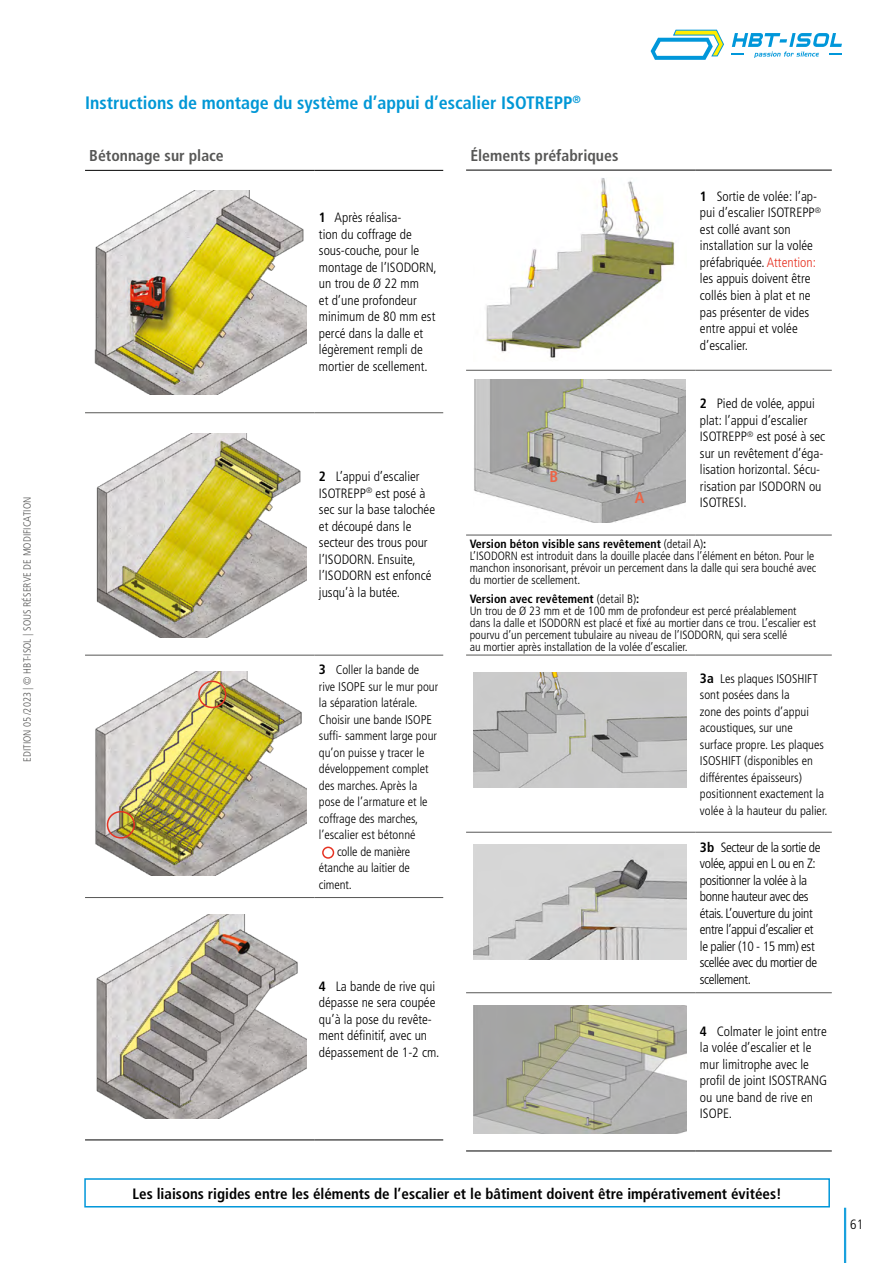
<style>
.page{position:relative;width:893px;height:1263px;background:#fff}
.page>*{position:absolute;margin:0;border:0;box-sizing:border-box;transform-origin:0 0}
.Untertitel_blau{font:700 condensed 18px "Frutiger LT Std";color:#0097d6}
.Untertitel_grau_klei{font:700 condensed 15.75px "Frutiger LT Std";color:#575756}
.Untertitel_grau_klei-2{font:700 condensed 15.75px "Frutiger LT Std";color:#ec6446}
.Körperschallbrücken{font:700 condensed 15px "Frutiger LT Std";color:#000}
.Bildlegende_links{font:300 condensed 13.5px/16.5px "Frutiger LT Std";color:#000}
.Bildlegende_links-2{font:300 condensed 13.5px/16.5px "Frutiger LT Std";letter-spacing:-.03em;color:#000}
.Bildlegende_links-3{font:300 condensed 12.6px/16.5px "Frutiger LT Std";color:#000}
.Bildlegende_links-4{font:300 condensed 12px/12px "Frutiger LT Std";color:#000}
.Bildlegende_links-5{font:700 condensed 12px "Frutiger LT Std";color:#000}
.t1{font:300 condensed 10.5px "Frutiger LT Std";letter-spacing:.005em;color:#575756}
.s1{font-weight:700}
.s2{color:#e63323}
.s3{font-weight:700;font-size:13.5px}
.s4{font-weight:300}
</style>
<div class="page">
<svg style="left:732px;top:33px;width:110px;height:25px"></svg>
<svg style="left:651px;top:30px;width:73px;height:30px"></svg>
<hr style="left:844px;top:1208px;width:2px;height:55px;background:#0097da">
<img style="left:473px;top:672px;width:213px;height:115px">
<img style="left:473px;top:844px;width:213px;height:116px">
<img style="left:486px;top:178px;width:189px;height:180px">
<img style="left:474px;top:379px;width:212px;height:143px">
<img style="left:96px;top:915px;width:210px;height:204px">
<img style="left:95px;top:672px;width:211px;height:204px">
<img style="left:96px;top:433px;width:210px;height:204px">
<img style="left:94px;top:190px;width:212px;height:204px">
<img style="left:474px;top:1006px;width:213px;height:127px">
<div style="left:198px;top:681px;width:28px;height:27px;border:2px solid #e63323;border-radius:50%"></div>
<div style="left:107px;top:811px;width:28px;height:27px;border:2px solid #e63323;border-radius:50%"></div>
<hr style="left:466px;top:370px;width:230px;height:1px;background:#575756">
<hr style="left:696px;top:370px;width:136px;height:1px;background:#575756">
<hr style="left:466px;top:535px;width:230px;height:1px;background:#575756">
<hr style="left:696px;top:535px;width:136px;height:1px;background:#575756">
<hr style="left:466px;top:655px;width:230px;height:1px;background:#575756">
<hr style="left:696px;top:655px;width:136px;height:1px;background:#575756">
<hr style="left:696px;top:832px;width:136px;height:1px;background:#575756">
<hr style="left:466px;top:992px;width:230px;height:1px;background:#575756">
<hr style="left:696px;top:992px;width:136px;height:1px;background:#575756">
<hr style="left:466px;top:832px;width:230px;height:1px;background:#575756">
<hr style="left:466px;top:1151px;width:230px;height:1px;background:#000">
<hr style="left:696px;top:1151px;width:136px;height:1px;background:#000">
<hr style="left:466px;top:170px;width:230px;height:1px;background:#000">
<hr style="left:696px;top:170px;width:136px;height:1px;background:#000">
<hr style="left:85px;top:412px;width:230px;height:1px;background:#575756">
<hr style="left:315px;top:412px;width:128px;height:1px;background:#575756">
<hr style="left:85px;top:655px;width:230px;height:1px;background:#575756">
<hr style="left:315px;top:655px;width:128px;height:1px;background:#575756">
<hr style="left:85px;top:897px;width:230px;height:1px;background:#575756">
<hr style="left:315px;top:897px;width:128px;height:1px;background:#575756">
<hr style="left:85px;top:170px;width:230px;height:1px;background:#000">
<hr style="left:315px;top:170px;width:128px;height:1px;background:#000">
<hr style="left:85px;top:1140px;width:230px;height:1px;background:#000">
<hr style="left:315px;top:1140px;width:128px;height:1px;background:#000">
<div style="left:322px;top:846px;width:12px;height:13px;border:2px solid #e63323;border-radius:50%"></div>
<div style="left:84px;top:1178px;width:746px;height:29px;border:2px solid #0097da"></div>
<p class="t1" style="left:21px;top:762px;width:267px;rotate:-90deg">EDITION 05 /2023 | © HBT-ISOL | SOUS RÉSERVE DE MODIFICATION</p>
<p class="Untertitel_blau" style="left:85px;top:92px;width:497px">Instructions de montage du système d’appui d’escalier ISOTREPP<sup>®</sup></p>
<p class="Untertitel_grau_klei" style="left:470px;top:146px;width:150px">Élements préfabriques</p>
<p class="Untertitel_grau_klei" style="left:89px;top:147px;width:136px">Bétonnage sur place</p>
<p class="Bildlegende_links" style="left:319px;top:210px;width:119px"><span class="s1">1</span> Après réalisa-<br>tion du coffrage de sous-couche, pour le montage de l’ISODORN, un trou de Ø 22 mm<br>et d’une profondeur minimum de 80 mm est percé dans la dalle et légèrement rempli de mortier de scellement.</p>
<p class="Bildlegende_links" style="left:700px;top:188px;width:123px"><span class="s1">1</span> Sortie de volée: l’ap&shy;pui d’escalier ISOTREPP<sup>® </sup>est collé avant son installation sur la volée préfabriquée. <span class="s2">Attention: </span>les appuis doivent être collés bien à plat et ne pas présenter de vides entre appui et volée d’escalier.</p>
<p class="Bildlegende_links" style="left:319px;top:468px;width:118px"><span class="s1">2</span> L’appui d’escalier<br>ISOTREPP<sup>®</sup> est posé à sec sur la base talochée et découpé dans le secteur des trous pour l’ISODORN. Ensuite, l’ISODORN est enfoncé jusqu’à la butée.</p>
<p class="Bildlegende_links-3" style="left:319px;top:662px;width:121px"><span class="s3">3</span> Coller la bande de rive ISOPE sur le mur pour la séparation latérale.<br>Choisir une bande ISOPE suffi- samment large pour qu’on puisse y tracer le développement complet des marches. Après la pose de l’armature et le coffrage des marches, l’escalier est bétonné</p>
<p class="Bildlegende_links-3" style="left:319px;top:843px;width:93px;text-align:justify;text-indent:18px">colle de manière étanche au laitier de ciment.</p>
<p class="Bildlegende_links" style="left:319px;top:978px;width:122px"><span class="s1">4</span> La bande de rive qui dépasse ne sera coupée qu’à la pose du revête&shy;ment définitif, avec un dépassement de 1-2 cm.</p>
<p class="Untertitel_grau_klei-2" style="left:549px;top:467px;width:10px">B</p>
<p class="Untertitel_grau_klei-2" style="left:635px;top:488px;width:11px">A</p>
<p class="Bildlegende_links" style="left:700px;top:395px;width:127px"><span class="s1">2</span> Pied de volée, appui plat: l’appui d’escalier<br>ISOTREPP<sup>®</sup> est posé à sec sur un revêtement d’éga&shy;lisation horizontal. Sécu&shy;risation par ISODORN ou<br>ISOTRESI.</p>
<p class="Bildlegende_links-5" style="left:470px;top:536px;width:238px">Version béton visible sans revêtement <span class="s4">(detail A)</span>:</p>
<p class="Bildlegende_links-4" style="left:470px;top:550px;width:348px">L’ISODORN est introduit dans la douille placée dans l’élément en béton. Pour le manchon insonorisant, prévoir un percement dans la dalle qui sera bouché avec du mortier de scellement.</p>
<p class="Bildlegende_links-5" style="left:470px;top:592px;width:171px">Version avec revêtement <span class="s4">(detail B)</span>:</p>
<p class="Bildlegende_links-4" style="left:470px;top:605px;width:348px">Un trou de Ø 23 mm et de 100 mm de profondeur est percé préalablement dans la dalle et ISODORN est placé et fixé au mortier dans ce trou. L’escalier est pourvu d’un percement tubulaire au niveau de l’ISODORN, qui sera scellé</p>
<p class="Bildlegende_links-4" style="left:470px;top:641px;width:220px">au mortier après installation de la volée d’escalier.</p>
<p class="Bildlegende_links-3" style="left:700px;top:670px;width:129px"><span class="s3">3a</span> Les plaques ISOSHIFT sont posées dans la<br>zone des points d’appui acoustiques, sur une surface propre. Les plaques<br>ISOSHIFT (disponibles en différentes épaisseurs) positionnent exactement la volée à la hauteur du palier.</p>
<p class="Bildlegende_links-2" style="left:700px;top:839px;width:122px"><span class="s1">3b</span> Secteur de la sortie de volée, appui en L ou en Z: positionner la volée à la bonne hauteur avec des étais. L’ouverture du joint entre l’appui d’escalier et le palier (10 - 15 mm) est scellée avec du mortier de scellement.</p>
<p class="Bildlegende_links" style="left:700px;top:1023px;width:129px"><span class="s1">4</span> Colmater le joint entre la volée d’escalier et le mur limitrophe avec le profil de joint ISOSTRANG ou une band de rive en<br>ISOPE.</p>
<p class="Körperschallbrücken" style="left:133px;top:1185px;width:651px">Les liaisons rigides entre les éléments de l’escalier et le bâtiment doivent être impérativement évitées!</p>
<p class="Bildlegende_links" style="left:850px;top:1216px;width:14px">61</p>
</div>
